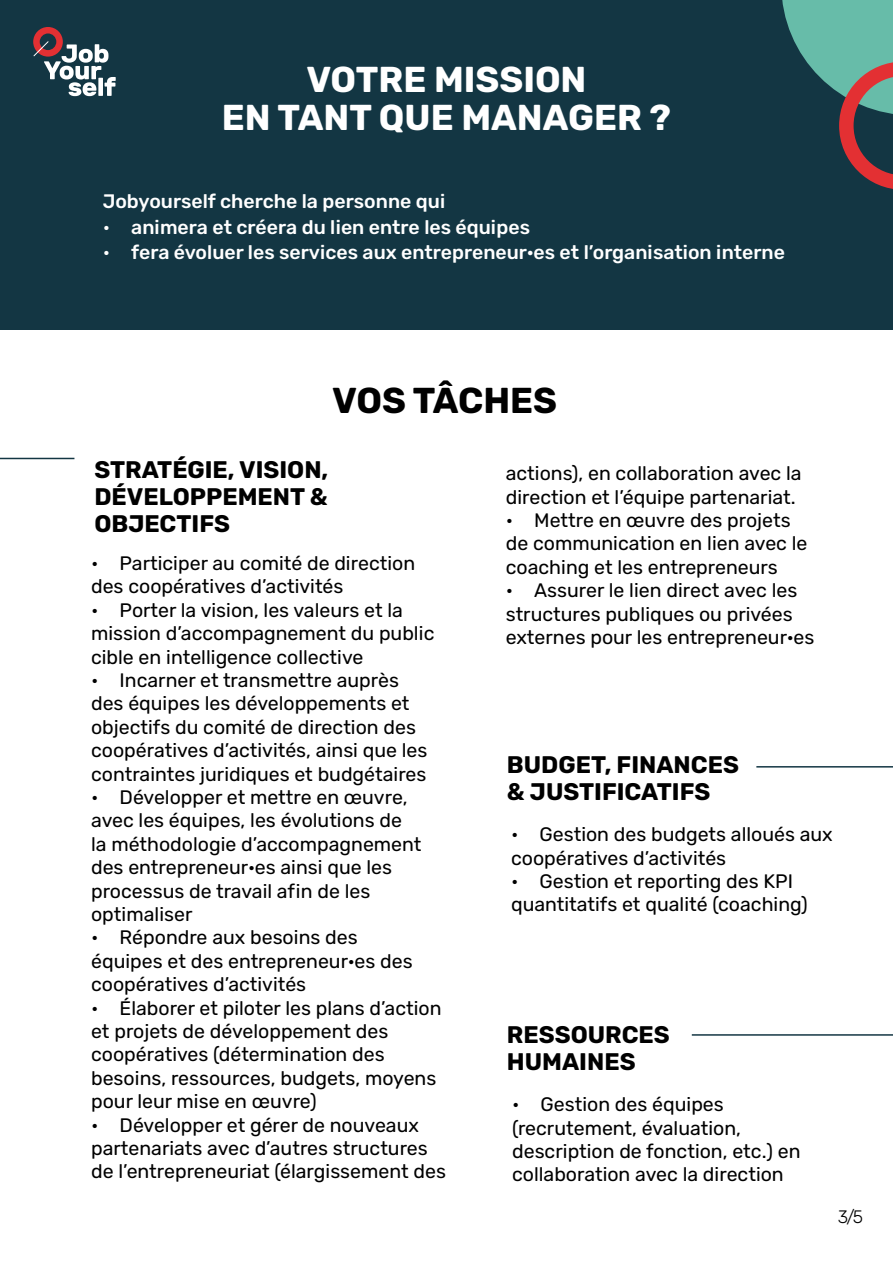
<style>
.page{position:relative;width:893px;height:1263px;background:#fff}
.page>*{position:absolute;margin:0;border:0;box-sizing:border-box;transform-origin:0 0}
.t1{font:700 36px/37.5px "Rubik";color:#fff;text-align:center}
.t2{font:700 36px "Rubik";color:#000}
.t3{font:700 24px/27px "Rubik";color:#000}
.t4{font:19.5px/23.4px "Rubik";color:#000}
.t5{font:500 19.5px "Rubik";color:#fff}
.t6{font:300 18px "Rubik";color:#000}
.s1{font-weight:400}
</style>
<div class="page">
<div style="left:0;top:0;width:893px;height:330px;background:#133643"></div>
<svg style="left:782px;top:0;width:111px;height:189px"></svg>
<hr style="left:0;top:458px;width:74px;height:1px;background:#133643">
<hr style="left:756px;top:766px;width:137px;height:1px;background:#133643">
<hr style="left:692px;top:1034px;width:201px;height:2px;background:#133643">
<svg style="left:33px;top:27px;width:83px;height:69px"></svg>
<h1 class="t1" style="left:222px;top:62px;width:451px">VOTRE MISSION<br>EN TANT QUE MANAGER ?</h1>
<p class="t5" style="left:103px;top:190px;width:344px">Jobyourself cherche la personne qui</p>
<p class="t5" style="left:103px;top:216px;width:429px"><span class="s1">•</span> animera et créera du lien entre les équipes</p>
<p class="t5" style="left:103px;top:242px;width:684px"><span class="s1">•</span> fera évoluer les services aux entrepreneur·es et l’organisation interne</p>
<h1 class="t2" style="left:332px;top:381px;width:226px">VOS TÂCHES</h1>
<p class="t3" style="left:94px;top:457px;width:235px;text-align:justify">STRATÉGIE, VISION, DÉVELOPPEMENT &amp; OBJECTIFS</p>
<p class="t4" style="left:91px;top:552px;width:326px">• Participer au comité de direction des coopératives d’activités</p>
<p class="t4" style="left:91px;top:599px;width:345px">• Porter la vision, les valeurs et la mission d’accompagnement du public cible en intelligence collective</p>
<p class="t4" style="left:91px;top:669px;width:338px">• Incarner et transmettre auprès des équipes les développements et objectifs du comité de direction des coopératives d’activités, ainsi que les contraintes juridiques et budgétaires</p>
<p class="t4" style="left:91px;top:786px;width:332px">• Développer et mettre en œuvre, avec les équipes, les évolutions de la méthodologie d’accompagnement des entrepreneur·es ainsi que les processus de travail afin de les optimaliser</p>
<p class="t4" style="left:91px;top:926px;width:323px">• Répondre aux besoins des équipes et des entrepreneur·es des coopératives d’activités</p>
<p class="t4" style="left:91px;top:997px;width:352px">• Élaborer et piloter les plans d’action et projets de développement des coopératives (détermination des besoins, ressources, budgets, moyens pour leur mise en œuvre)</p>
<p class="t4" style="left:91px;top:1114px;width:356px">• Développer et gérer de nouveaux partenariats avec d’autres structures de l’entrepreneuriat (élargissement des</p>
<p class="t4" style="left:506px;top:462px;width:297px">actions), en collaboration avec la direction et l’équipe partenariat.</p>
<p class="t4" style="left:506px;top:509px;width:303px">• Mettre en œuvre des projets de communication en lien avec le coaching et les entrepreneurs</p>
<p class="t4" style="left:506px;top:579px;width:310px">• Assurer le lien direct avec les structures publiques ou privées externes pour les entrepreneur·es</p>
<p class="t3" style="left:507px;top:752px;width:233px">BUDGET, FINANCES &amp; JUSTIFICATIFS</p>
<p class="t4" style="left:511px;top:823px;width:323px">• Gestion des budgets alloués aux coopératives d’activités</p>
<p class="t4" style="left:511px;top:870px;width:298px">• Gestion et reporting des KPI quantitatifs et qualité (coaching)</p>
<p class="t3" style="left:507px;top:1022px;width:164px">RESSOURCES<br>HUMAINES</p>
<p class="t4" style="left:512px;top:1093px;width:290px">• Gestion des équipes (recrutement, évaluation, description de fonction, etc.) en collaboration avec la direction</p>
<p class="t6" style="left:838px;top:1207px;width:27px">3/5</p>
</div>
